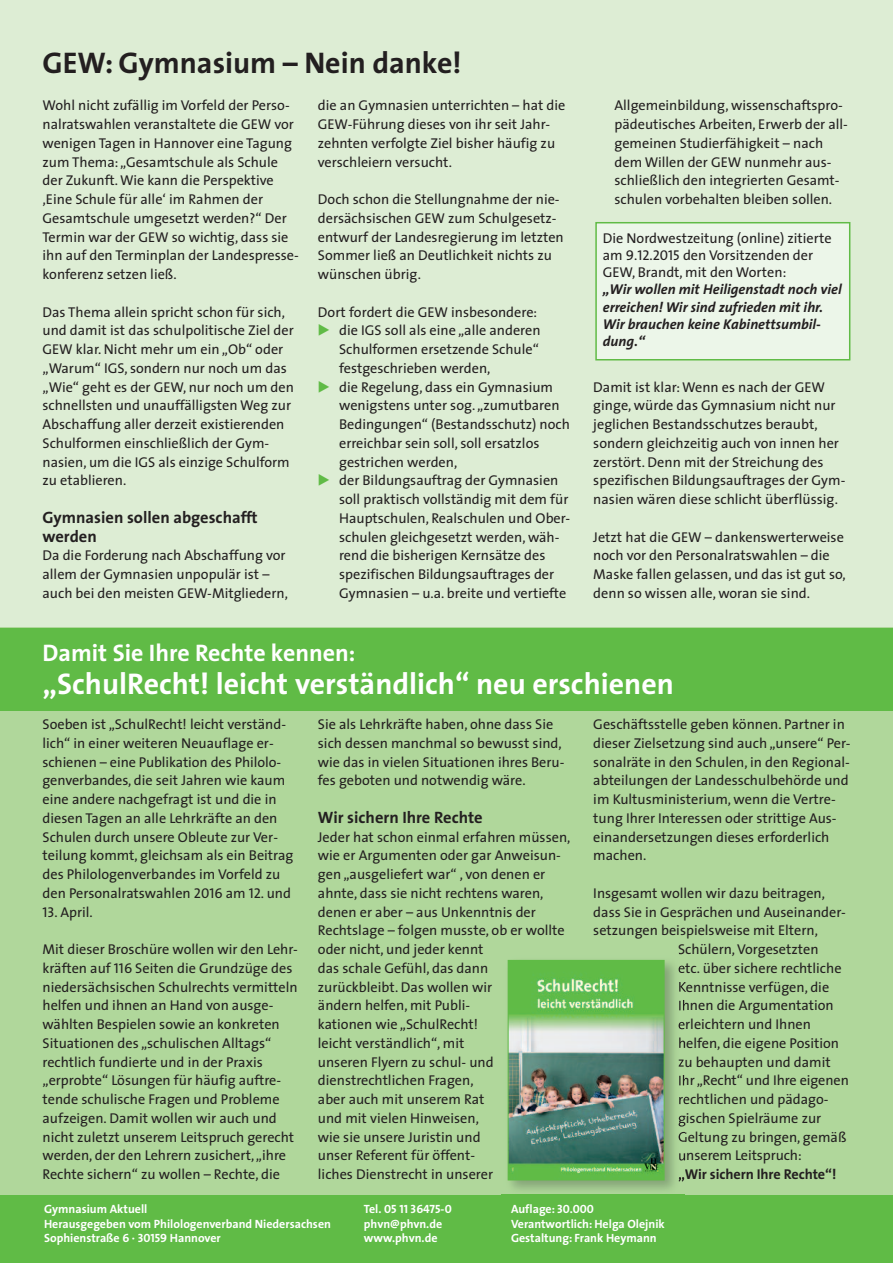
<style>
.page{position:relative;width:893px;height:1263px;background:#ddedd4}
.page>*{position:absolute;margin:0;border:0;box-sizing:border-box;transform-origin:0 0}
.t1{font:700 30px "The Sans";color:#fff}
.t2{font:700 30px "The Sans";color:#231f20}
.t3{font:700 24px "The Sans";color:#fff}
.t4{font:700 16.5px/18.8px "The Sans";color:#231f20}
.t5{font:14.25px/18.8px "The Sans";color:#231f20}
.t6{font:italic 700 14.25px/17.1px "The Sans";color:#231f20}
.t7{font:700 14.25px "The Sans";letter-spacing:-.005em;color:#231f20}
.t8{font:700 12px/14.4px "The Sans";color:#fff}
.t9{font:12px "The Sans Bold Caps";color:#fff}
.s1{font-family:"The Sans Caps"}
.s2{font-family:"The Sans Bold Caps";font-weight:400}
.s3{font-family:"The Sans";font-weight:700}
</style>
<div class="page">
<div style="left:0;top:628px;width:893px;height:635px;background:#b0d79b"></div>
<div style="left:0;top:628px;width:893px;height:82px;background:#60bb46"></div>
<div style="left:0;top:1195px;width:893px;height:68px;background:#60bb46"></div>
<div style="left:597px;top:223px;width:252px;height:136px;background:#ecf6e9"></div>
<div style="left:595px;top:222px;width:255px;height:138px;border:2px solid #60bb46"></div>
<img style="left:501px;top:953px;width:183px;height:242px">
<svg style="left:679px;top:953px;width:5px;height:3px"></svg>
<svg style="left:679px;top:964px;width:5px;height:9px"></svg>
<svg style="left:679px;top:981px;width:5px;height:12px"></svg>
<svg style="left:679px;top:1000px;width:5px;height:12px"></svg>
<svg style="left:679px;top:1021px;width:5px;height:8px"></svg>
<svg style="left:679px;top:1037px;width:5px;height:12px"></svg>
<svg style="left:679px;top:1058px;width:5px;height:10px"></svg>
<svg style="left:679px;top:1075px;width:5px;height:12px"></svg>
<svg style="left:679px;top:1095px;width:5px;height:11px"></svg>
<svg style="left:679px;top:1114px;width:5px;height:29px"></svg>
<svg style="left:679px;top:1153px;width:5px;height:7px"></svg>
<svg style="left:678px;top:1176px;width:6px;height:5px"></svg>
<img style="left:510px;top:962px;width:152px;height:216px">
<div style="left:508px;top:960px;width:156px;height:220px;border:1px solid #60bb46"></div>
<h1 class="t2" style="left:43px;top:51px;width:421px">GEW: Gymnasium – Nein danke!</h1>
<p class="t5" style="left:43px;top:97px;width:258px">Wohl nicht zufällig im Vorfeld der Perso&shy;nalratswahlen veranstaltete die GEW vor wenigen Tagen in Hannover eine Tagung zum Thema:„Gesamtschule als Schule der Zukunft.Wie kann die Perspektive ‚Eine Schule für alle‘ im Rahmen der Gesamtschule umgesetzt werden?“ Der Termin war der GEW so wichtig, dass sie ihn auf den Terminplan der Landespresse&shy;konferenz setzen ließ.</p>
<p class="t5" style="left:43px;top:304px;width:253px">Das Thema allein spricht schon für sich, und damit ist das schulpolitische Ziel der GEW klar. Nicht mehr um ein „Ob“ oder „Warum“ IGS, sondern nur noch um das „Wie“ geht es der GEW, nur noch um den schnellsten und unauffälligsten Weg zur Abschaffung aller derzeit existierenden Schulformen einschließlich der Gym&shy;nasien, um die IGS als einzige Schulform zu etablieren.</p>
<p class="t4" style="left:43px;top:509px;width:217px">Gymnasien sollen abgeschafft werden</p>
<p class="t5" style="left:43px;top:547px;width:247px">Da die Forderung nach Abschaffung vor allem der Gymnasien unpopulär ist – auch bei den meisten GEW-Mitgliedern,</p>
<p class="t5" style="left:318px;top:97px;width:249px">die an Gymnasien unterrichten – hat die GEW-Führung dieses von ihr seit Jahr&shy;zehnten verfolgte Ziel bisher häufig zu verschleiern versucht.</p>
<p class="t5" style="left:318px;top:191px;width:247px">Doch schon die Stellungnahme der nie&shy;dersächsischen GEW zum Schulgesetz&shy;entwurf der Landesregierung im letzten Sommer ließ an Deutlichkeit nichts zu wünschen übrig.</p>
<p class="t5" style="left:339px;top:304px;width:233px;text-indent:-21px">Dort fordert die GEW insbesondere:<br>die IGS soll als eine „alle anderen Schulformen ersetzende Schule“ festgeschrieben werden,<br>die Regelung, dass ein Gymnasium wenigstens unter sog. „zumutbaren Bedingungen“ (Bestandsschutz) noch erreichbar sein soll, soll ersatzlos gestrichen werden,<br>der Bildungsauftrag der Gymnasien soll praktisch vollständig mit dem für Hauptschulen, Realschulen und Ober&shy;schulen gleichgesetzt werden, wäh&shy;rend die bisherigen Kernsätze des spezifischen Bildungsauftrages der Gymnasien – u.a. breite und vertiefte</p>
<p class="t5" style="left:614px;top:97px;width:235px">Allgemeinbildung, wissenschaftspro&shy;pädeutisches Arbeiten, Erwerb der all&shy;gemeinen Studierfähigkeit – nach dem Willen der GEW nunmehr aus&shy;schließlich den integrierten Gesamt&shy;schulen vorbehalten bleiben sollen.</p>
<p class="t5" style="left:603px;top:231px;width:230px;line-height:17.1px">Die Nordwestzeitung (online) zitierte am <span class="s1">9.12.2015</span> den Vorsitzenden der<br>GEW, Brandt, mit den Worten:</p>
<p class="t6" style="left:603px;top:282px;width:241px">„Wir wollen mit Heiligenstadt noch viel erreichen! Wir sind zufrieden mit ihr.<br>Wir brauchen keine Kabinettsumbil&shy;dung.“</p>
<p class="t5" style="left:593px;top:379px;width:254px">Damit ist klar:Wenn es nach der GEW ginge, würde das Gymnasium nicht nur jeglichen Bestandsschutzes beraubt, sondern gleichzeitig auch von innen her zerstört. Denn mit der Streichung des spezifischen Bildungsauftrages der Gym&shy;nasien wären diese schlicht überflüssig.</p>
<p class="t5" style="left:593px;top:529px;width:254px">Jetzt hat die GEW – dankenswerterweise noch vor den Personalratswahlen – die Maske fallen gelassen, und das ist gut so, denn so wissen alle, woran sie sind.</p>
<h2 class="t3" style="left:43px;top:643px;width:314px">Damit Sie Ihre Rechte kennen:</h2>
<h1 class="t1" style="left:43px;top:672px;width:633px">„SchulRecht! leicht verständlich“ neu erschienen</h1>
<p class="t5" style="left:43px;top:716px;width:252px">Soeben ist „SchulRecht! leicht verständ&shy;lich“ in einer weiteren Neuauflage er&shy;schienen – eine Publikation des Philolo&shy;genverbandes, die seit Jahren wie kaum eine andere nachgefragt ist und die in diesen Tagen an alle Lehrkräfte an den Schulen durch unsere Obleute zur Ver&shy;teilung kommt, gleichsam als ein Beitrag des Philologenverbandes im Vorfeld zu den Personalratswahlen <span class="s1">2016</span> am <span class="s1">12</span>. und</p>
<p class="t5" style="left:43px;top:904px;width:52px"><span class="s1">13</span>. April.</p>
<p class="t5" style="left:43px;top:941px;width:257px">Mit dieser Broschüre wollen wir den Lehr&shy;kräften auf <span class="s1">116</span> Seiten die Grundzüge des niedersächsischen Schulrechts vermitteln helfen und ihnen an Hand von ausge&shy;wählten Bespielen sowie an konkreten Situationen des „schulischen Alltags“ rechtlich fundierte und in der Praxis „erprobte“ Lösungen für häufig auftre&shy;tende schulische Fragen und Probleme aufzeigen. Damit wollen wir auch und nicht zuletzt unserem Leitspruch gerecht werden, der den Lehrern zusichert,„ihre Rechte sichern“ zu wollen – Rechte, die</p>
<p class="t5" style="left:593px;top:716px;width:259px">Geschäftsstelle geben können. Partner in dieser Zielsetzung sind auch „unsere“ Per&shy;sonalräte in den Schulen, in den Regional&shy;abteilungen der Landesschulbehörde und im Kultusministerium, wenn die Vertre&shy;tung Ihrer Interessen oder strittige Aus&shy;einandersetzungen dieses erforderlich machen.</p>
<p class="t5" style="left:593px;top:885px;width:233px">Insgesamt wollen wir dazu beitragen,</p>
<p class="t5" style="left:593px;top:904px;width:254px">dass Sie in Gesprächen und Auseinander-</p>
<p class="t5" style="left:593px;top:922px;width:226px">setzungen beispielsweise mit Eltern,</p>
<p class="t5" style="left:678px;top:941px;width:142px">Schülern,Vorgesetzten</p>
<p class="t5" style="left:678px;top:960px;width:165px">etc. über sichere rechtliche</p>
<p class="t5" style="left:678px;top:979px;width:153px">Kenntnisse verfügen, die</p>
<p class="t5" style="left:678px;top:997px;width:157px">Ihnen die Argumentation</p>
<p class="t5" style="left:678px;top:1016px;width:135px">erleichtern und Ihnen</p>
<p class="t5" style="left:678px;top:1035px;width:163px">helfen, die eigene Position</p>
<p class="t5" style="left:678px;top:1054px;width:154px">zu behaupten und damit</p>
<p class="t5" style="left:678px;top:1072px;width:172px">Ihr „Recht“ und Ihre eigenen</p>
<p class="t5" style="left:678px;top:1091px;width:152px">rechtlichen und pädago-</p>
<p class="t5" style="left:678px;top:1110px;width:145px">gischen Spielräume zur</p>
<p class="t5" style="left:678px;top:1129px;width:170px">Geltung zu bringen, gemäß</p>
<p class="t5" style="left:678px;top:1147px;width:125px">unserem Leitspruch:</p>
<p class="t7" style="left:678px;top:1169px;width:160px">„Wir sichern Ihre Rechte“!</p>
<p class="t5" style="left:318px;top:716px;width:248px">Sie als Lehrkräfte haben, ohne dass Sie sich dessen manchmal so bewusst sind, wie das in vielen Situationen ihres Beru&shy;fes geboten und notwendig wäre.</p>
<p class="t4" style="left:318px;top:809px;width:166px">Wir sichern Ihre Rechte</p>
<p class="t5" style="left:318px;top:829px;width:254px">Jeder hat schon einmal erfahren müssen, wie er Argumenten oder gar Anweisun&shy;gen „ausgeliefert war“ , von denen er ahnte, dass sie nicht rechtens waren, denen er aber – aus Unkenntnis der<br>Rechtslage – folgen musste, ob er wollte oder nicht, und jeder kennt<br>das schale Gefühl, das dann zurückbleibt. Das wollen wir<br>ändern helfen, mit Publi-<br>kationen wie „SchulRecht!<br>leicht verständlich“, mit<br>unseren Flyern zu schul- und dienstrechtlichen Fragen,<br>aber auch mit unserem Rat<br>und mit vielen Hinweisen,<br>wie sie unsere Juristin und<br>unser Referent für öffent-<br>liches Dienstrecht in unserer</p>
<p class="t8" style="left:44px;top:1203px;width:288px">Gymnasium Aktuell<br>Herausgegeben vom Philologenverband Niedersachsen<br>Sophienstraße <span class="s2">6 · 30159</span> Hannover</p>
<p class="t9" style="left:364px;top:1205px;width:89px"><span class="s3">Tel.</span> 05 11 36475-0</p>
<p class="t8" style="left:364px;top:1217px;width:80px">phvn@phvn.de www.phvn.de</p>
<p class="t8" style="left:511px;top:1203px;width:155px">Auflage: <span class="s2">30.000<br></span>Verantwortlich: Helga Olejnik<br>Gestaltung: Frank Heymann</p>
</div>
